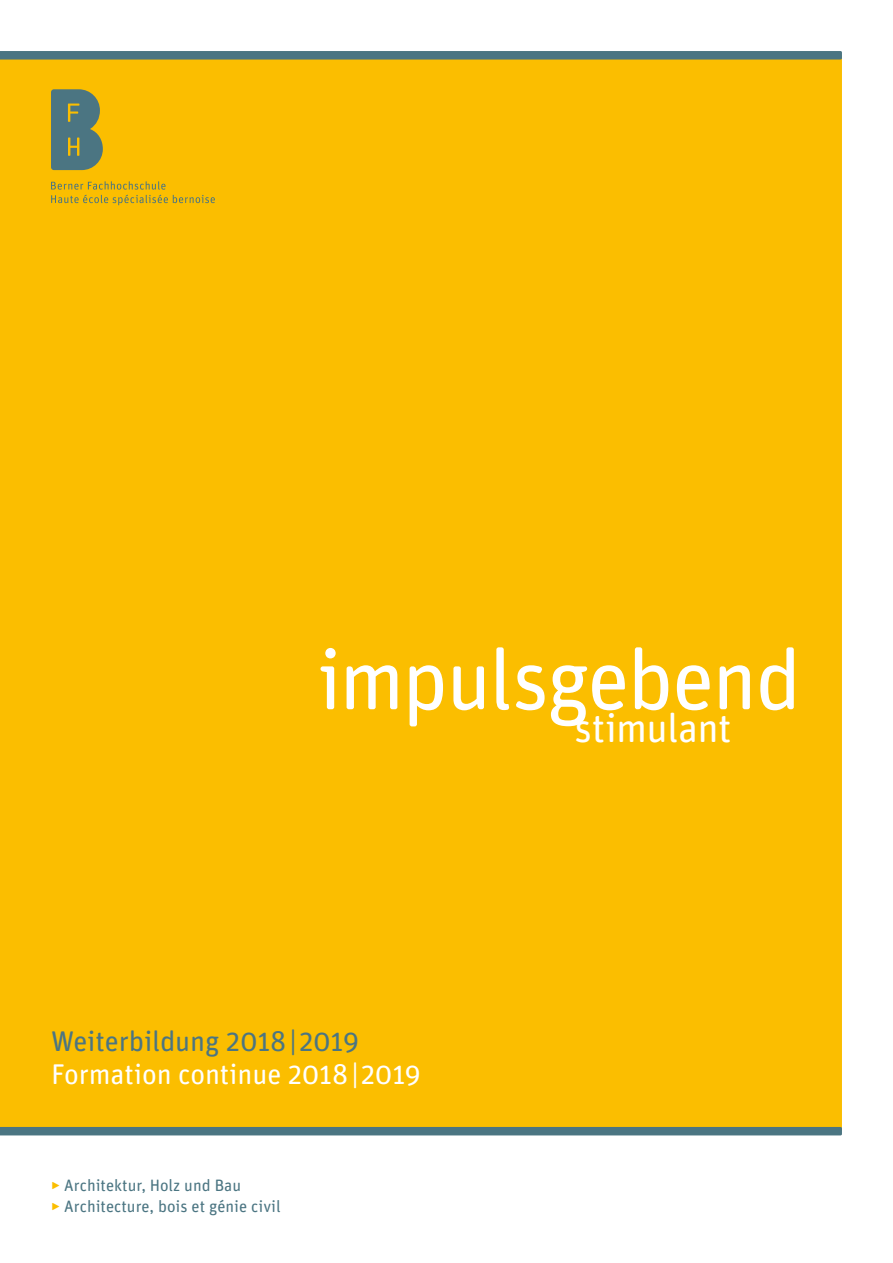
<style>
.page{position:relative;width:893px;height:1263px;background:#fff}
.page>*{position:absolute;margin:0;border:0;box-sizing:border-box;transform-origin:0 0}
.t1{font:85.5px "Unit Rounded Pro";letter-spacing:-.025em;color:#fff}
.t2{font:40.5px "Unit Rounded Pro";letter-spacing:-.015em;color:#fff}
.t3{font:28.5px "Unit Rounded Pro";letter-spacing:-.005em;color:#fff}
.t4{font:28.5px "Unit Rounded Pro";letter-spacing:-.005em;color:#4b7582}
.t5{font:16.5px/21.3px "Unit Rounded Pro";color:#4b7582}
.s1{color:#fbbe00}
</style>
<div class="page">
<div style="left:0;top:60px;width:842px;height:1067px;background:#fbbe00"></div>
<svg style="left:0;top:51px;width:842px;height:9px;background:#54797b"></svg>
<div style="left:0;top:1127px;width:842px;height:8px;background:#4b7582"></div>
<svg style="left:51px;top:89px;width:52px;height:81px;background:#65806e"></svg>
<svg style="left:51px;top:181px;width:164px;height:24px;background:#e0b213"></svg>
<h1 class="t1" style="left:317px;top:621px;width:486px">impulsgebend</h1>
<h2 class="t2" style="left:575px;top:700px;width:158px">stimulant</h2>
<h3 class="t4" style="left:51px;top:1021px;width:310px">Weiterbildung 2018|2019</h3>
<h3 class="t3" style="left:51px;top:1055px;width:371px">Formation continue 2018|2019</h3>
<p class="t5" style="left:51px;top:1173px;width:231px"><span class="s1">‣</span> Architektur, Holz und Bau<br><span class="s1">‣</span> Architecture, bois et génie civil</p>
</div>
